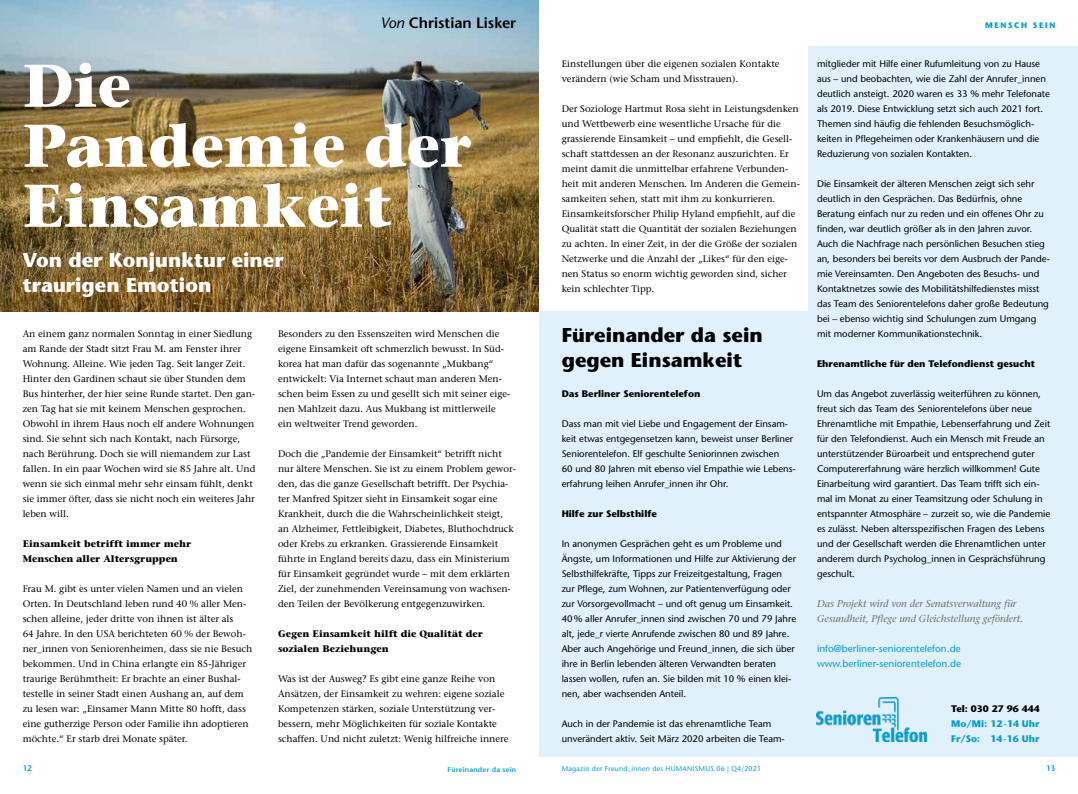
<style>
.page{position:relative;width:1078px;height:794px;background:#fff}
.page>*{position:absolute;margin:0;border:0;box-sizing:border-box;transform-origin:0 0}
.t1{font:700 60px/60px "Stone Serif";color:#fff}
.t2{font:700 20px/25px "Stone Sans";color:#fff}
.t3{font:700 20px/25px "Stone Sans";color:#000}
.t4{font:600 15px "Stone Sans";color:#000}
.t5{font:italic 10px/15px "Stone Serif";color:#706f6f}
.t6{font:10px/15px "Stone Sans";color:#009ed4}
.t7{font:9.5px/15px "Stone Serif";color:#000}
.t8{font:9.5px/15px "Stone Sans";color:#000}
.t9{font:700 9.5px/15px "Stone Serif";color:#000}
.t10{font:700 9.5px "Stone Sans";color:#000}
.t11{font:700 9.5px/15px "Stone Sans";color:#009ed4}
.t12{font:700 8px "Stone Sans";letter-spacing:.2em;color:#009ed4}
.t13{font:600 8px "Stone Sans";color:#009ed4}
.t14{font:7px "Stone Sans";letter-spacing:.03em;color:#009ed4}
.t15{font:600 7px "Stone Sans";letter-spacing:.03em;color:#009ed4}
.s1{font-weight:400;font-style:italic}
</style>
<div class="page">
<div style="left:539px;top:312px;width:269px;height:445px;background:#e0f1fb"></div>
<div style="left:808px;top:47px;width:269px;height:710px;background:#e0f1fb"></div>
<img style="left:816px;top:697px;width:109px;height:45px">
<img style="left:0;top:0;width:539px;height:312px">
<h3 class="t4" style="left:380px;top:14px;width:137px"><span class="s1">Von</span> Christian Lisker</h3>
<h1 class="t1" style="left:23px;top:55px;width:450px">Die<br>Pandemie der<br>Einsamkeit</h1>
<h2 class="t2" style="left:23px;top:247px;width:262px">Von der Konjunktur einer traurigen Emotion</h2>
<p class="t7" style="left:23px;top:326px;width:234px">An einem ganz normalen Sonntag in einer Siedlung am Rande der Stadt sitzt Frau M. am Fenster ihrer Wohnung. Alleine. Wie jeden Tag. Seit langer Zeit.<br>Hinter den Gardinen schaut sie über Stunden dem Bus hinterher, der hier seine Runde startet. Den gan&shy;zen Tag hat sie mit keinem Menschen gesprochen.<br>Obwohl in ihrem Haus noch elf andere Wohnungen sind. Sie sehnt sich nach Kontakt, nach Fürsorge, nach Berührung. Doch sie will niemandem zur Last fallen. In ein paar Wochen wird sie 85 Jahre alt. Und wenn sie sich einmal mehr sehr einsam fühlt, denkt sie immer öfter, dass sie nicht noch ein weiteres Jahr leben will.</p>
<p class="t9" style="left:23px;top:536px;width:170px">Einsamkeit betrifft immer mehr<br>Menschen aller Altersgruppen</p>
<p class="t7" style="left:23px;top:581px;width:231px">Frau M. gibt es unter vielen Namen und an vielen Orten. In Deutschland leben rund 40 % aller Men&shy;schen alleine, jeder dritte von ihnen ist älter als<br>64 Jahre. In den USA berichteten 60 % der Bewoh&shy;ner_innen von Seniorenheimen, dass sie nie Besuch bekommen. Und in China erlangte ein 85-Jähriger traurige Berühmtheit: Er brachte an einer Bushal&shy;testelle in seiner Stadt einen Aushang an, auf dem zu lesen war: „Einsamer Mann Mitte 80 hofft, dass eine gutherzige Person oder Familie ihn adoptieren möchte.“ Er starb drei Monate später.</p>
<p class="t7" style="left:278px;top:326px;width:234px">Besonders zu den Essenszeiten wird Menschen die eigene Einsamkeit oft schmerzlich bewusst. In Süd&shy;korea hat man dafür das sogenannte „Mukbang“ entwickelt: Via Internet schaut man anderen Men&shy;schen beim Essen zu und gesellt sich mit seiner eige&shy;nen Mahlzeit dazu. Aus Mukbang ist mittlerweile ein weltweiter Trend geworden.</p>
<p class="t7" style="left:278px;top:446px;width:239px">Doch die „Pandemie der Einsamkeit“ betrifft nicht nur ältere Menschen. Sie ist zu einem Problem gewor&shy;den, das die ganze Gesellschaft betrifft. Der Psychia&shy;ter Manfred Spitzer sieht in Einsamkeit sogar eine Krankheit, durch die die Wahrscheinlichkeit steigt, an Alzheimer, Fettleibigkeit, Diabetes, Bluthochdruck oder Krebs zu erkranken. Grassierende Einsamkeit führte in England bereits dazu, dass ein Ministerium für Einsamkeit gegründet wurde – mit dem erklärten Ziel, der zunehmenden Vereinsamung von wachsen&shy;den Teilen der Bevölkerung entgegenzuwirken.</p>
<p class="t9" style="left:278px;top:626px;width:206px">Gegen Einsamkeit hilft die Qualität der sozialen Beziehungen</p>
<p class="t7" style="left:278px;top:671px;width:232px">Was ist der Ausweg? Es gibt eine ganze Reihe von Ansätzen, der Einsamkeit zu wehren: eigene soziale Kompetenzen stärken, soziale Unterstützung ver&shy;bessern, mehr Möglichkeiten für soziale Kontakte schaffen. Und nicht zuletzt: Wenig hilfreiche innere</p>
<p class="t7" style="left:561px;top:56px;width:219px">Einstellungen über die eigenen sozialen Kontakte verändern (wie Scham und Misstrauen).</p>
<p class="t7" style="left:561px;top:101px;width:239px">Der Soziologe Hartmut Rosa sieht in Leistungsdenken und Wettbewerb eine wesentliche Ursache für die grassierende Einsamkeit – und empfiehlt, die Gesell&shy;schaft stattdessen an der Resonanz auszurichten. Er meint damit die unmittelbar erfahrene Verbunden&shy;heit mit anderen Menschen. Im Anderen die Gemein&shy;samkeiten sehen, statt mit ihm zu konkurrieren.<br>Einsamkeitsforscher Philip Hyland empfiehlt, auf die Qualität statt die Quantität der sozialen Beziehungen zu achten. In einer Zeit, in der die Größe der sozialen Netzwerke und die Anzahl der „Likes“ für den eige&shy;nen Status so enorm wichtig geworden sind, sicher kein schlechter Tipp.</p>
<h2 class="t3" style="left:561px;top:322px;width:202px">Füreinander da sein gegen Einsamkeit</h2>
<p class="t10" style="left:561px;top:388px;width:140px">Das Berliner Seniorentelefon</p>
<p class="t8" style="left:561px;top:416px;width:235px">Dass man mit viel Liebe und Engagement der Einsam&shy;keit etwas entgegensetzen kann, beweist unser Berliner Seniorentelefon. Elf geschulte Seniorinnen zwischen<br>60 und 80 Jahren mit ebenso viel Empathie wie Lebens&shy;erfahrung leihen Anrufer_innen ihr Ohr.</p>
<p class="t10" style="left:561px;top:508px;width:97px">Hilfe zur Selbsthilfe</p>
<p class="t8" style="left:561px;top:536px;width:236px">In anonymen Gesprächen geht es um Probleme und Ängste, um Informationen und Hilfe zur Aktivierung der Selbsthilfekräfte, Tipps zur Freizeitgestaltung, Fragen zur Pflege, zum Wohnen, zur Patientenverfügung oder zur Vorsorgevollmacht – und oft genug um Einsamkeit.<br>40% aller Anrufer_innen sind zwischen 70 und 79 Jahre alt, jede_r vierte Anrufende zwischen 80 und 89 Jahre.<br>Aber auch Angehörige und Freund_innen, die sich über ihre in Berlin lebenden älteren Verwandten beraten lassen wollen, rufen an. Sie bilden mit 10 % einen klei&shy;nen, aber wachsenden Anteil.</p>
<p class="t8" style="left:561px;top:716px;width:224px">Auch in der Pandemie ist das ehrenamtliche Team unverändert aktiv. Seit März 2020 arbeiten die Team-</p>
<p class="t12" style="left:984px;top:21px;width:72px">MENSCH SEIN</p>
<p class="t8" style="left:816px;top:56px;width:234px">mitglieder mit Hilfe einer Rufumleitung von zu Hause aus – und beobachten, wie die Zahl der Anrufer_innen deutlich ansteigt. 2020 waren es 33 % mehr Telefonate als 2019. Diese Entwicklung setzt sich auch 2021 fort.<br>Themen sind häufig die fehlenden Besuchsmöglich&shy;keiten in Pflegeheimen oder Krankenhäusern und die Reduzierung von sozialen Kontakten.</p>
<p class="t8" style="left:816px;top:176px;width:234px">Die Einsamkeit der älteren Menschen zeigt sich sehr deutlich in den Gesprächen. Das Bedürfnis, ohne Beratung einfach nur zu reden und ein offenes Ohr zu finden, war deutlich größer als in den Jahren zuvor.<br>Auch die Nachfrage nach persönlichen Besuchen stieg an, besonders bei bereits vor dem Ausbruch der Pande&shy;mie Vereinsamten. Den Angeboten des Besuchs- und Kontaktnetzes sowie des Mobilitätshilfedienstes misst das Team des Seniorentelefons daher große Bedeutung bei – ebenso wichtig sind Schulungen zum Umgang mit moderner Kommunikationstechnik.</p>
<p class="t10" style="left:816px;top:358px;width:219px">Ehrenamtliche für den Telefondienst gesucht</p>
<p class="t8" style="left:816px;top:386px;width:235px">Um das Angebot zuverlässig weiterführen zu können, freut sich das Team des Seniorentelefons über neue Ehrenamtliche mit Empathie, Lebenserfahrung und Zeit für den Telefondienst. Auch ein Mensch mit Freude an unterstützender Büroarbeit und entsprechend guter Computererfahrung wäre herzlich willkommen! Gute Einarbeitung wird garantiert. Das Team trifft sich ein&shy;mal im Monat zu einer Teamsitzung oder Schulung in entspannter Atmosphäre – zurzeit so, wie die Pandemie es zulässt. Neben altersspezifischen Fragen des Lebens und der Gesellschaft werden die Ehrenamtlichen unter anderem durch Psycholog_innen in Gesprächsführung geschult.</p>
<p class="t5" style="left:816px;top:596px;width:207px">Das Projekt wird von der Senatsverwaltung für<br>Gesundheit, Pflege und Gleichstellung gefördert.</p>
<p class="t6" style="left:816px;top:641px;width:146px">info@berliner-seniorentelefon.de www.berliner-seniorentelefon.de</p>
<p class="t10" style="left:950px;top:703px;width:90px">Tel: 030 27 96 444</p>
<p class="t11" style="left:950px;top:716px;width:90px">Mo/Mi: 12-14 Uhr<br>Fr/So: 14-16 Uhr</p>
<p class="t13" style="left:23px;top:763px;width:11px">12</p>
<p class="t13" style="left:1045px;top:763px;width:11px">13</p>
<p class="t15" style="left:447px;top:765px;width:70px">Füreinander da sein</p>
<p class="t14" style="left:561px;top:764px;width:201px">Magazin der Freund_innen des HUMANISMUS 06 | Q4/2021</p>
</div>
